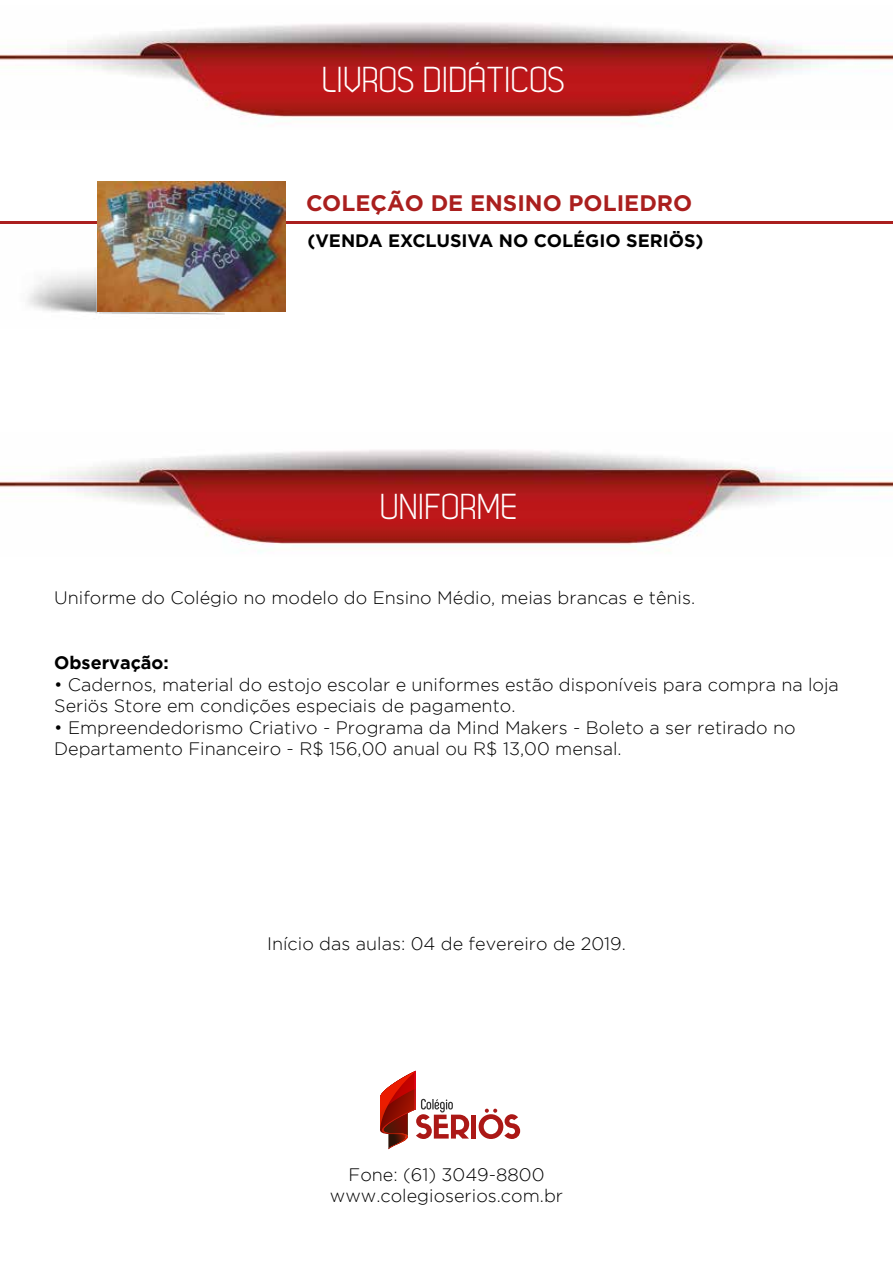
<style>
.page{position:relative;width:893px;height:1263px;background:#fff}
.page>*{position:absolute;margin:0;border:0;box-sizing:border-box;transform-origin:0 0}
.t1{font:36px "Dekar";color:#fff}
.t2{font:700 22.5px "Gotham";color:#aa1f1e}
.t3{font:300 18px/21.6px "Gotham";color:#000}
.t4{font:700 18px "Gotham";color:#000}
.t5{font:700 18px "Gotham";color:#000}
</style>
<div class="page">
<img style="left:0;top:23px;width:893px;height:101px">
<hr style="left:0;top:221px;width:893px;height:3px;background:#aa1f1e">
<img style="left:27px;top:270px;width:212px;height:45px">
<div style="left:471px;top:1115px;width:5px;height:23px;background:#ab1816"></div>
<svg style="left:479px;top:1109px;width:41px;height:30px"></svg>
<svg style="left:380px;top:1071px;width:89px;height:78px"></svg>
<img style="left:0;top:450px;width:893px;height:103px">
<img style="left:97px;top:182px;width:189px;height:129px">
<h1 class="t1" style="left:322px;top:61px;width:244px">LIVROS DIDÁTICOS</h1>
<p class="t2" style="left:306px;top:190px;width:388px">COLEÇÃO DE ENSINO POLIEDRO</p>
<p class="t4" style="left:307px;top:230px;width:398px">(VENDA EXCLUSIVA NO COLÉGIO SERIÖS)</p>
<h1 class="t1" style="left:380px;top:489px;width:139px">UNIFORME</h1>
<p class="t3" style="left:54px;top:587px;width:642px">Uniforme do Colégio no modelo do Ensino Médio, meias brancas e tênis.</p>
<p class="t5" style="left:54px;top:652px;width:116px">Observação:</p>
<p class="t3" style="left:54px;top:673px;width:786px">• Cadernos, material do estojo escolar e uniformes estão disponíveis para compra na loja<br>Seriös Store em condições especiais de pagamento.</p>
<p class="t3" style="left:54px;top:716px;width:743px">• Empreendedorismo Criativo - Programa da Mind Makers - Boleto a ser retirado no<br>Departamento Financeiro - R$ 156,00 anual ou R$ 13,00 mensal.</p>
<p class="t3" style="left:267px;top:932px;width:360px">Início das aulas: 04 de fevereiro de 2019.</p>
<p class="t3" style="left:330px;top:1163px;width:235px;text-align:center">Fone: (61) 3049-8800 www.colegioserios.com.br</p>
</div>
